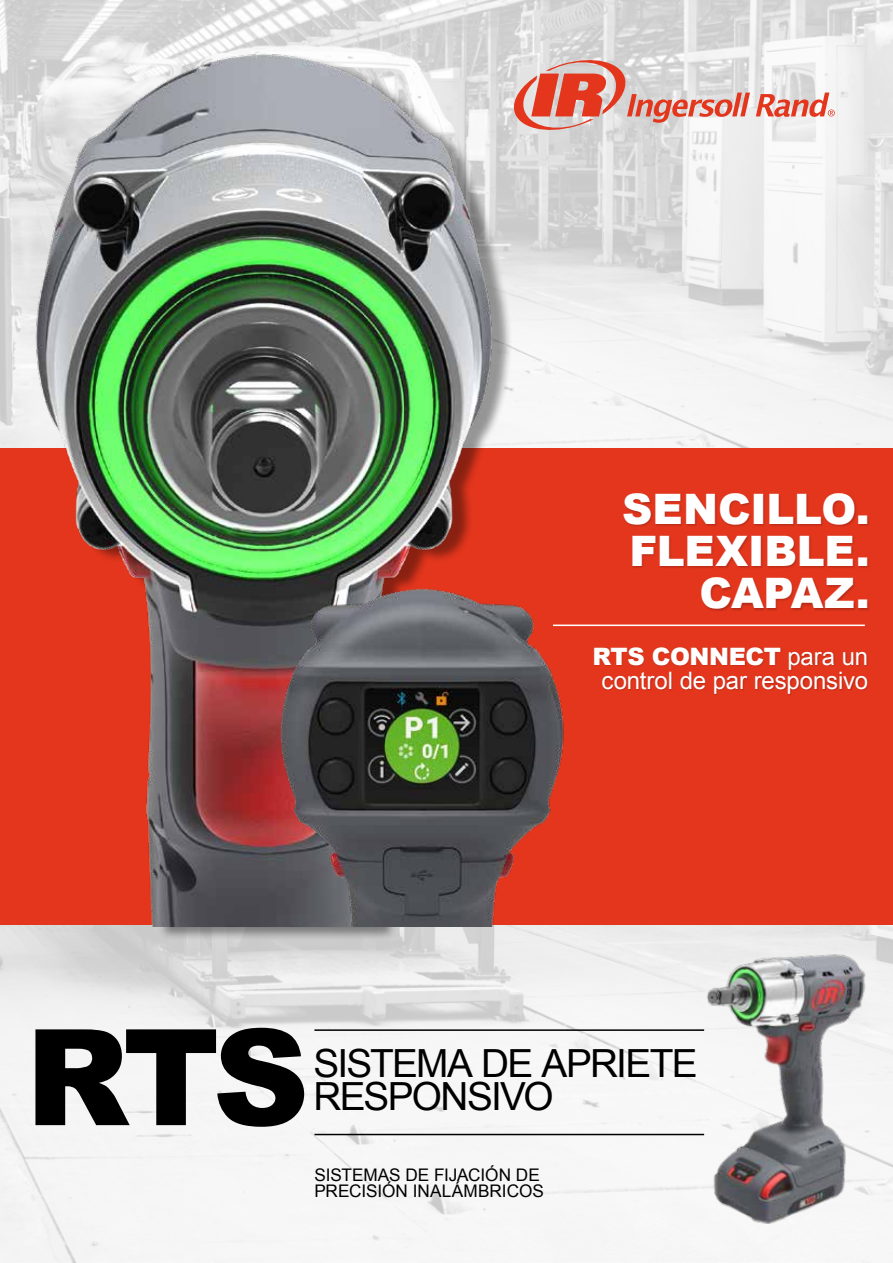
<style>
.page{position:relative;width:893px;height:1263px;background:#fff}
.page>*{position:absolute;margin:0;border:0;box-sizing:border-box;transform-origin:0 0}
.t1{font:900 133.8px "Arial";color:#000}
.t2{font:900 42px/42px "Arial";letter-spacing:-.005em;color:#fff;text-align:right}
.t3{font:38.85px/33.2px "Arial";letter-spacing:-.045em;color:#000}
.t4{font:24px/24px "Arial";letter-spacing:-.005em;color:#fff;text-align:center}
.t5{font:17.4px/15.9px "Arial";color:#000}
.s1{font-weight:900}
</style>
<div class="page">
<img style="left:0;top:925px;width:893px;height:338px">
<img style="left:0;top:0;width:893px;height:448px">
<div style="left:0;top:448px;width:893px;height:477px;background:#e3361d"></div>
<div style="left:623px;top:493px;width:247px;height:118px;background:#000;opacity:.2"></div>
<hr style="left:314px;top:1134px;width:390px;height:1px;background:#000">
<div style="left:594px;top:647px;width:275px;height:49px;background:#000;opacity:.2"></div>
<hr style="left:553px;top:624px;width:312px;height:2px;background:#fff">
<div style="left:42px;top:53px;width:471px;height:887px;background:#000;opacity:.4"></div>
<img style="left:19px;top:35px;width:490px;height:891px">
<img style="left:684px;top:925px;width:190px;height:318px">
<img style="left:255px;top:576px;width:313px;height:350px">
<hr style="left:314px;top:1029px;width:390px;height:2px;background:#000">
<svg style="left:512px;top:55px;width:323px;height:80px"></svg>
<h2 class="t2" style="left:622px;top:487px;width:249px">SENCILLO.<br>FLEXIBLE.<br>CAPAZ.</h2>
<h3 class="t4" style="left:592px;top:645px;width:277px"><span class="s1">RTS CONNECT</span> para un control de par responsivo</h3>
<h1 class="t1" style="left:25px;top:980px;width:285px">RTS</h1>
<h3 class="t3" style="left:313px;top:1047px;width:386px">SISTEMA DE APRIETE<br>RESPONSIVO</h3>
<p class="t5" style="left:314px;top:1167px;width:231px">SISTEMAS DE FIJACIÓN DE<br>PRECISIÓN INALÁMBRICOS</p>
</div>
